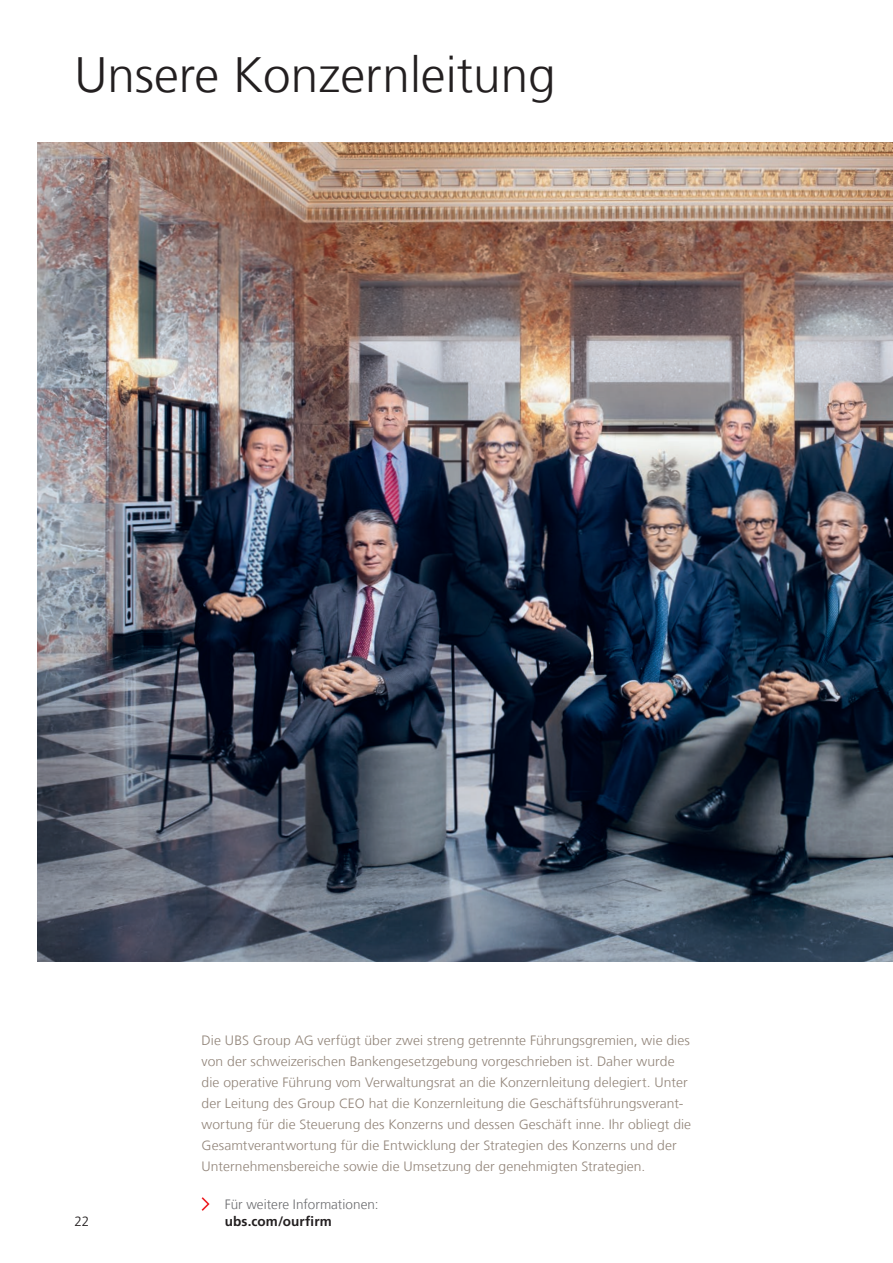
<style>
.page{position:relative;width:893px;height:1263px;background:#fff}
.page>*{position:absolute;margin:0;border:0;box-sizing:border-box;transform-origin:0 0}
.t1{font:300 49.5px "Frutiger LT Com";color:#231f20}
.t2{font:300 13.5px/21px "Frutiger LT Com";letter-spacing:.005em;color:#92857a}
.t3{font:300 13.5px "Frutiger LT Com";letter-spacing:.005em;color:#6c6d70}
.t4{font:700 13.5px "Frutiger LT Com";letter-spacing:.005em;color:#231f20}
.t5{font:300 13.5px "Frutiger LT Com";color:#231f20}
</style>
<div class="page">
<img style="left:37px;top:142px;width:856px;height:819px">
<svg style="left:202px;top:1197px;width:8px;height:14px"></svg>
<h1 class="t1" style="left:74px;top:46px;width:483px">Unsere Konzernleitung</h1>
<p class="t5" style="left:74px;top:1213px;width:17px">22</p>
<p class="t2" style="left:202px;top:1030px;width:491px">Die UBS Group AG verfügt über zwei streng getrennte Führungsgremien, wie dies von der schweizerischen Bankengesetzgebung vorgeschrieben ist. Daher wurde die operative Führung vom Verwaltungsrat an die Konzernleitung delegiert. Unter der Leitung des Group CEO hat die Konzernleitung die Geschäftsführungsverant&shy;wortung für die Steuerung des Konzerns und dessen Geschäft inne. Ihr obliegt die Gesamtverantwortung für die Entwicklung der Strategien des Konzerns und der Unternehmensbereiche sowie die Umsetzung der genehmigten Strategien.</p>
<p class="t3" style="left:225px;top:1197px;width:155px">Für weitere Informationen:</p>
<p class="t4" style="left:225px;top:1213px;width:108px">ubs.com/ourfirm</p>
</div>
